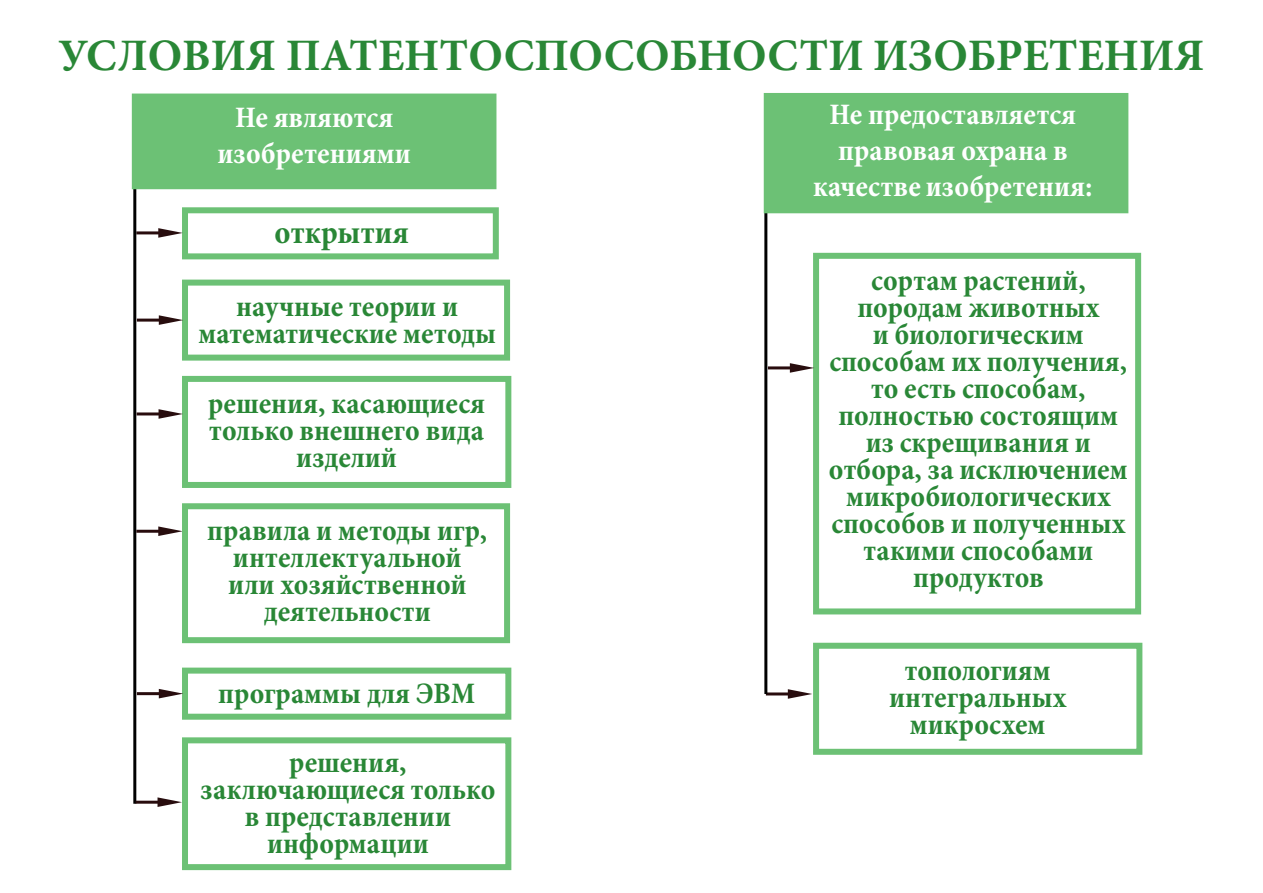
<style>
.page{position:relative;width:1263px;height:893px;background:#fff}
.page>*{position:absolute;margin:0;border:0;box-sizing:border-box;transform-origin:0 0}
.t1{font:700 45px "Minion Pro";color:#298736}
.t2{font:700 condensed 33px "Minion Pro";color:#298736}
.t3{font:700 condensed 30px/27px "Minion Pro";color:#298736;text-align:center}
.t4{font:700 condensed 30px/36px "Minion Pro";color:#fff;text-align:center}
</style>
<div class="page">
<div style="left:182px;top:207px;width:317px;height:52px;background:#fff;border:6px solid #6cc175"></div>
<div style="left:182px;top:280px;width:328px;height:81px;background:#fff;border:6px solid #6cc175"></div>
<div style="left:182px;top:376px;width:329px;height:112px;background:#fff;border:6px solid #6cc175"></div>
<hr style="left:136px;top:231px;width:34px;height:3px;background:#280c0d">
<svg style="left:158px;top:228px;width:25px;height:10px"></svg>
<hr style="left:133px;top:189px;width:3px;height:615px;background:#000">
<hr style="left:137px;top:412px;width:33px;height:3px;background:#280c0d">
<svg style="left:159px;top:409px;width:24px;height:10px"></svg>
<hr style="left:136px;top:530px;width:34px;height:3px;background:#280c0d">
<svg style="left:158px;top:526px;width:24px;height:10px"></svg>
<div style="left:182px;top:503px;width:328px;height:140px;background:#fff;border:6px solid #6cc175"></div>
<div style="left:182px;top:668px;width:329px;height:52px;background:#fff;border:6px solid #6cc175"></div>
<div style="left:182px;top:737px;width:329px;height:133px;background:#fff;border:6px solid #6cc175"></div>
<hr style="left:137px;top:319px;width:33px;height:3px;background:#280c0d">
<svg style="left:159px;top:315px;width:24px;height:10px"></svg>
<hr style="left:137px;top:692px;width:33px;height:3px;background:#280c0d">
<svg style="left:159px;top:689px;width:24px;height:9px"></svg>
<hr style="left:136px;top:801px;width:33px;height:3px;background:#280c0d">
<svg style="left:158px;top:797px;width:24px;height:10px"></svg>
<div style="left:813px;top:253px;width:328px;height:361px;background:#fff;border:6px solid #6cc175"></div>
<div style="left:813px;top:643px;width:329px;height:112px;background:#fff;border:6px solid #6cc175"></div>
<hr style="left:766px;top:692px;width:33px;height:3px;background:#280c0d">
<svg style="left:788px;top:689px;width:24px;height:10px"></svg>
<hr style="left:764px;top:199px;width:3px;height:495px;background:#000">
<hr style="left:768px;top:366px;width:33px;height:3px;background:#280c0d">
<svg style="left:790px;top:363px;width:24px;height:10px"></svg>
<div style="left:764px;top:93px;width:364px;height:120px;background:#6cc175"></div>
<div style="left:132px;top:94px;width:364px;height:95px;background:#6cc175"></div>
<h1 class="t1" style="left:58px;top:24px;width:1148px">УСЛОВИЯ ПАТЕНТОСПОСОБНОСТИ ИЗОБРЕТЕНИЯ</h1>
<p class="t4" style="left:217px;top:99px;width:195px">Не являются изобретениями</p>
<p class="t2" style="left:275px;top:209px;width:136px">открытия</p>
<p class="t3" style="left:199px;top:293px;width:299px">научные теории и математические методы</p>
<p class="t3" style="left:208px;top:390px;width:278px">решения, касающиеся только внешнего вида изделий</p>
<p class="t3" style="left:207px;top:516px;width:282px">правила и методы игр, интеллектуальной или хозяйственной деятельности</p>
<p class="t3" style="left:218px;top:680px;width:258px">программы для ЭВМ</p>
<p class="t3" style="left:201px;top:749px;width:296px">решения, заключающиеся только в представлении информации</p>
<p class="t4" style="left:813px;top:97px;width:281px">Не предоставляется правовая охрана в качестве изобретения:</p>
<p class="t3" style="left:829px;top:266px;width:301px">сортам растений, породам животных<br>и биологическим способам их получения, то есть способам, полностью состоящим из скрещивания и отбора, за исключением микробиологических способов и полученных такими способами продуктов</p>
<p class="t3" style="left:889px;top:657px;width:179px">топологиям интегральных микросхем</p>
</div>
